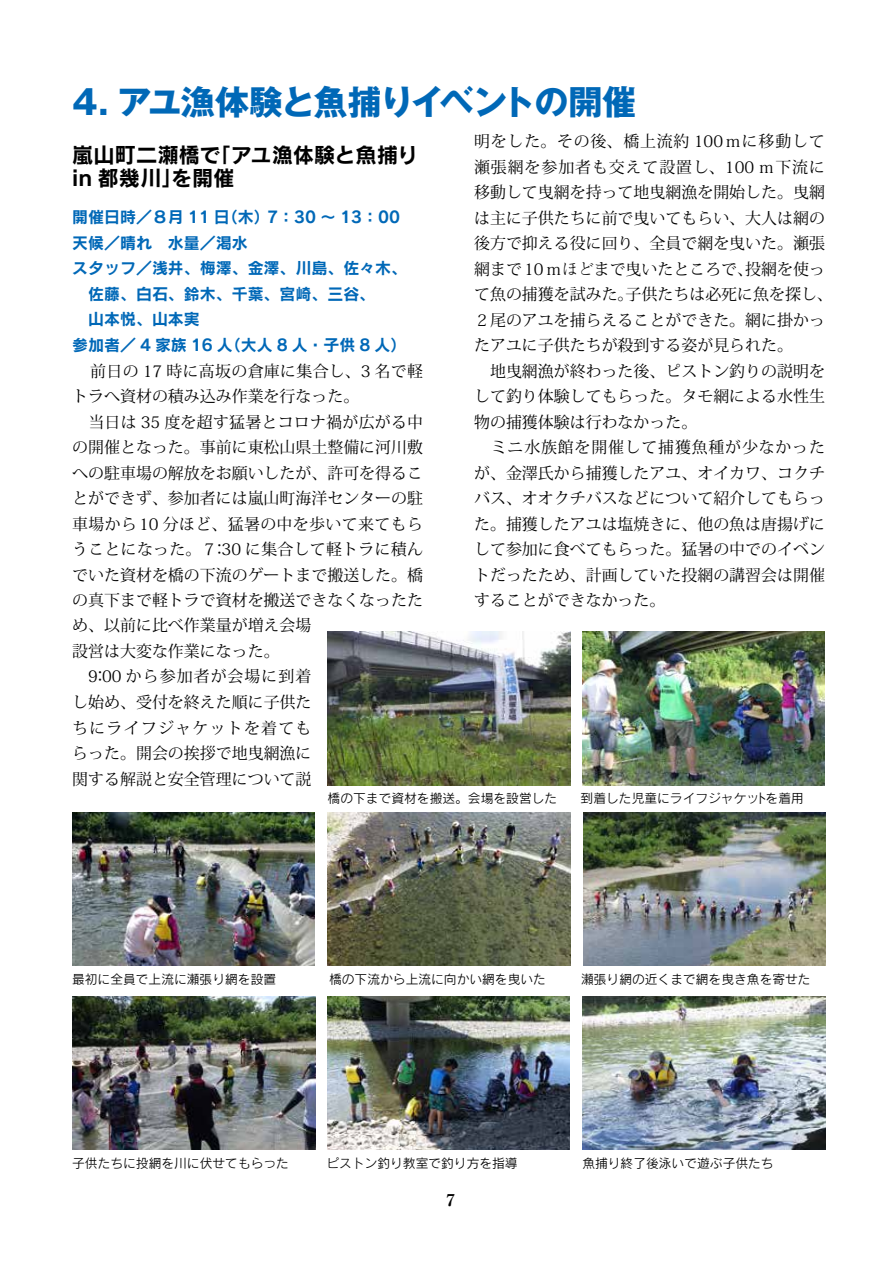
<style>
.page{position:relative;width:893px;height:1263px;background:#fff}
.page>*{position:absolute;margin:0;border:0;box-sizing:border-box;transform-origin:0 0}
.t1{font:700 34.05px "Gothic MB101";letter-spacing:-.02em;color:#0068b7}
.t2{font:21.3px/23.4px "Rodin CID B";color:#000}
.t3{font:700 16.95px "Ryumin";color:#000}
.t4{font:15.9px/25.5px "Koz Min Pro";color:#000}
.t5{font:15.9px/25.5px "Rodin CID B";color:#0068b7}
.t6{font:12.75px "Rodin CID M";color:#000}
.s1{font-family:"Ryumin Pr 6 N";font-weight:300}
</style>
<div class="page">
<img style="left:72px;top:813px;width:242px;height:153px">
<img style="left:73px;top:996px;width:242px;height:153px">
<img style="left:328px;top:813px;width:242px;height:153px">
<img style="left:583px;top:812px;width:242px;height:153px">
<img style="left:328px;top:632px;width:242px;height:153px">
<img style="left:583px;top:632px;width:242px;height:153px">
<img style="left:327px;top:996px;width:243px;height:153px">
<img style="left:583px;top:996px;width:242px;height:153px">
<h1 class="t1" style="left:72px;top:78px;width:566px">4. アユ漁体験と魚捕りイベントの開催</h1>
<h2 class="t2" style="left:72px;top:142px;width:348px">嵐山町二瀬橋で「アユ漁体験と魚捕りin 都幾川」を開催</h2>
<p class="t5" style="left:72px;top:204px;width:336px">開催日時／８月 11 日（木）7：30 〜 13：00天候／晴れ　水量／渇水<br>スタッフ／浅井、梅澤、金澤、川島、佐々木、　佐藤、白石、鈴木、千葉、宮崎、三谷、<br>　山本悦、山本実<br>参加者／ 4 家族 16 人（大人 8 人・子供 8 人）</p>
<p class="t4" style="left:72px;top:357px;width:352px;text-indent:18px">前日の 17 時に高坂の倉庫に集合し、3 名で軽トラへ資材の積み込み作業を行なった。<br>　当日は 35 度を超す猛暑とコロナ禍が広がる中の開催となった。事前に東松山県土整備に河川敷への駐車場の解放をお願いしたが、許可を得ることができず、参加者には嵐山町海洋センターの駐車場から10 分ほど、猛暑の中を歩いて来てもらうことになった。７:30 に集合して軽トラに積んでいた資材を橋の下流のゲートまで搬送した。橋の真下まで軽トラで資材を搬送できなくなったた</p>
<p class="t4" style="left:72px;top:612px;width:241px">め、以前に比べ作業量が増え会場設営は大変な作業になった。　9:00 から参加者が会場に到着し始め、受付を終えた順に子供たちにライフジャケットを着てもらった。開会の挨拶で地曳網漁に関する解説と安全管理について説</p>
<p class="t4" style="left:474px;top:128px;width:360px">明をした。その後、橋上流約 100ｍに移動して瀬張網を参加者も交えて設置し、100 ｍ下流に移動して曳網を持って地曳網漁を開始した。曳網は主に子供たちに前で曳いてもらい、大人は網の後方で抑える役に回り、全員で網を曳いた。瀬張網まで10ｍ<span class="s1">ほど</span>まで曳いたところで、投網を使って魚の捕獲を試みた。子供たちは必死に魚を探し、<br>２尾のアユを捕らえることができた。網に掛かったアユに子供たちが殺到する姿が見られた。<br>　地曳網漁が終わった後、ピストン釣りの説明をして釣り体験してもらった。タモ網による水性生物の捕獲体験は行わなかった。<br>　ミニ水族館を開催して捕獲魚種が少なかったが、金澤氏から捕獲したアユ、オイカワ、コクチバス、オオクチバスなどについて紹介してもらった。捕獲したアユは塩焼きに、他の魚は唐揚げにして参加に食べてもらった。猛暑の中でのイベントだったため、計画していた投網の講習会は開催することができなかった。　</p>
<p class="t6" style="left:328px;top:790px;width:231px">橋の下まで資材を搬送。会場を設営した</p>
<p class="t6" style="left:581px;top:790px;width:225px">到着した児童にライフジャケッﾄを着用</p>
<p class="t6" style="left:72px;top:971px;width:206px">最初に全員で上流に瀬張り網を設置</p>
<p class="t6" style="left:329px;top:971px;width:218px">橋の下流から上流に向かい網を曳いた</p>
<p class="t6" style="left:581px;top:971px;width:231px">瀬張り網の近くまで網を曳き魚を寄せた</p>
<p class="t6" style="left:72px;top:1155px;width:218px">子供たちに投網を川に伏せてもらった</p>
<p class="t6" style="left:326px;top:1155px;width:193px">ピストン釣り教室で釣り方を指導</p>
<p class="t6" style="left:582px;top:1155px;width:193px">魚捕り終了後泳いで遊ぶ子供たち</p>
<p class="t3" style="left:446px;top:1189px;width:10px">7</p>
</div>
